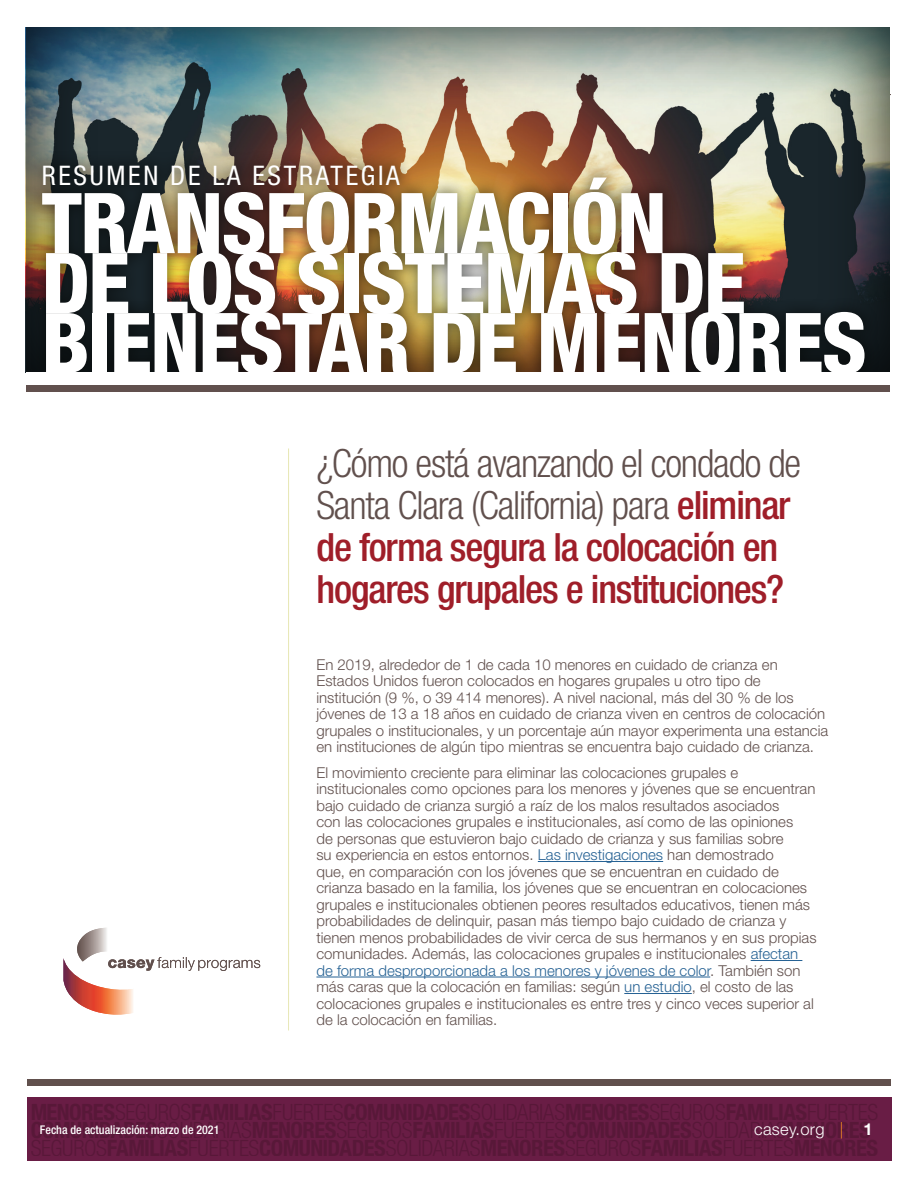
<style>
.page{position:relative;width:918px;height:1188px;background:#fff}
.page>*{position:absolute;margin:0;border:0;box-sizing:border-box;transform-origin:0 0}
.t1{font:800 condensed 84px/60px "Helvetica Neue LT Std";letter-spacing:-.02em;color:#fff}
.t2{font:500 condensed 39px/42px "Helvetica Neue LT Std";letter-spacing:-.03em;color:#9f1e29}
.t3{font:condensed 27px "Helvetica Neue LT Std";letter-spacing:.1em;color:#fff}
.t4{font:300 16.5px "Helvetica Neue LT Std";letter-spacing:.02em;color:#fff}
.t5{font:300 15px/16.5px "Helvetica Neue LT Std";color:#61504d}
.t6{font:500 condensed 12px "Helvetica Neue LT Std";color:#fff}
.s1{font-weight:300;color:#61504d}
.s2{color:#266294}
.s3{color:#f18921}
.s4{font-weight:700}
</style>
<div class="page">
<div style="left:27px;top:1098px;width:864px;height:63px;background:#691d45"></div>
<div style="left:27px;top:1079px;width:864px;height:7px;background:#61504d"></div>
<hr style="left:27px;top:94px;width:864px;height:1px;background:#61504d">
<div style="left:24px;top:27px;width:866px;height:347px;background:#040503;opacity:.75"></div>
<div style="left:27px;top:150px;width:853px;height:240px;background:#040503;opacity:.6"></div>
<div style="left:26px;top:385px;width:864px;height:7px;background:#61504d"></div>
<div style="left:26px;top:373px;width:864px;height:12px;background:#fff"></div>
<hr style="left:288px;top:449px;width:1px;height:581px;background:#e8e8b8">
<svg style="left:63px;top:928px;width:197px;height:87px"></svg>
<hr style="left:538px;top:861px;width:125px;height:1px;background:#266294">
<hr style="left:751px;top:960px;width:51px;height:1px;background:#266294">
<hr style="left:316px;top:977px;width:394px;height:1px;background:#266294">
<hr style="left:624px;top:993px;width:68px;height:1px;background:#266294">
<h3 class="t3" style="left:42px;top:160px;width:360px">RESUMEN DE LA ESTRATEGIA</h3>
<h1 class="t1" style="left:42px;top:192px;width:827px">TRANSFORMACIÓN<br>DE LOS SISTEMAS DE<br>BIENESTAR DE MENORES</h1>
<h2 class="t2" style="left:316px;top:441px;width:486px"><span class="s1">¿Cómo está avanzando el condado de Santa Clara (California) para</span> eliminar de forma segura la colocación en hogares grupales e instituciones?</h2>
<p class="t6" style="left:40px;top:1122px;width:181px">Fecha de actualización: marzo de 2021</p>
<p class="t5" style="left:316px;top:656px;width:513px">En 2019, alrededor de 1 de cada 10 menores en cuidado de crianza en Estados Unidos fueron colocados en hogares grupales u otro tipo de institución (9 %, o 39 414 menores). A nivel nacional, más del 30 % de los jóvenes de 13 a 18 años en cuidado de crianza viven en centros de colocación grupales o institucionales, y un porcentaje aún mayor experimenta una estancia en instituciones de algún tipo mientras se encuentra bajo cuidado de crianza.</p>
<p class="t5" style="left:316px;top:764px;width:502px">El movimiento creciente para eliminar las colocaciones grupales e institucionales como opciones para los menores y jóvenes que se encuentran bajo cuidado de crianza surgió a raíz de los malos resultados asociados<br>con las colocaciones grupales e institucionales, así como de las opiniones<br>de personas que estuvieron bajo cuidado de crianza y sus familias sobre<br>su experiencia en estos entornos. <span class="s2">Las investigaciones</span> han demostrado<br>que, en comparación con los jóvenes que se encuentran en cuidado de crianza basado en la familia, los jóvenes que se encuentran en colocaciones grupales e institucionales obtienen peores resultados educativos, tienen más probabilidades de delinquir, pasan más tiempo bajo cuidado de crianza y tienen menos probabilidades de vivir cerca de sus hermanos y en sus propias comunidades. Además, las colocaciones grupales e institucionales <span class="s2">afectan de forma desproporcionada a los menores y jóvenes de color</span>. También son más caras que la colocación en familias: según <span class="s2">un estudio</span>, el costo de las colocaciones grupales e institucionales es entre tres y cinco veces superior al de la colocación en familias.</p>
<p class="t4" style="left:754px;top:1119px;width:120px">casey.org <span class="s3">|</span> <span class="s4">1</span></p>
</div>
